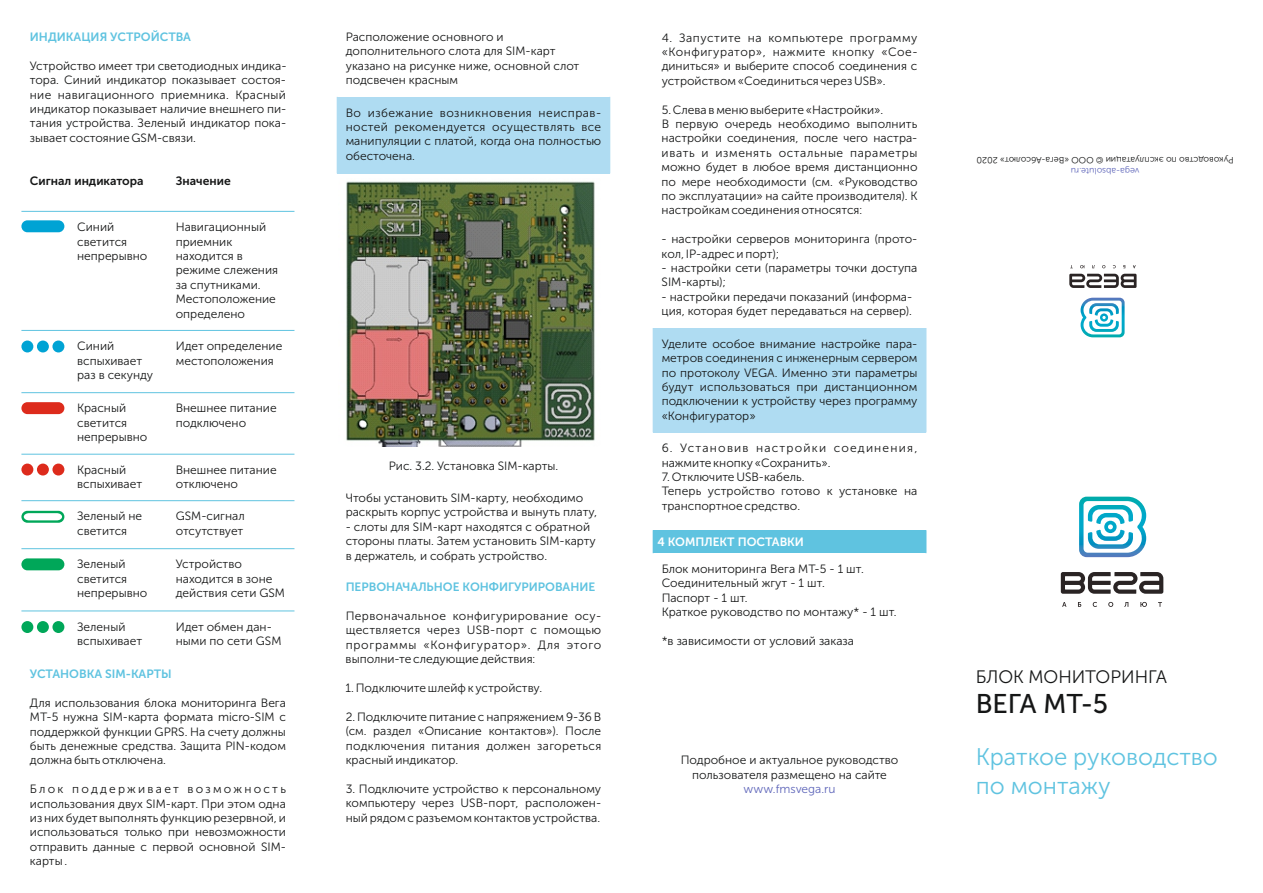
<style>
.page{position:relative;width:1263px;height:893px;background:#fff}
.page>*{position:absolute;margin:0;border:0;box-sizing:border-box;transform-origin:0 0}
.t1{font:27px "Museo Sans Cyrl 500";letter-spacing:-.005em;color:#151616}
.t2{font:24px/28.8px "Museo Sans Cyrl 300";color:#5fc3e0}
.t3{font:18px "Museo Sans Cyrl 300";color:#151616}
.t4{font:12px/14.4px "Museo Sans Cyrl 300";color:#151616}
.t5{font:12px "Museo Sans Cyrl 700";color:#5fc3e0}
.t6{font:12px/14.4px "Museo Sans Cyrl 300";letter-spacing:.1em;color:#151616}
.t7{font:12px "Museo Sans Cyrl 700";color:#151616}
.t8{font:12px "Museo Sans Cyrl 700";color:#fff}
.t9{font:12px "Museo Sans Cyrl 300";color:#5f66ba}
.t10{font:9px "Museo Sans Cyrl 300";color:#151616}
.t11{font:9px "Museo Sans Cyrl 300";color:#5f66ba}
</style>
<div class="page">
<hr style="left:21px;top:610px;width:273px;height:1px;background:#5fc3e0">
<hr style="left:21px;top:548px;width:273px;height:1px;background:#5fc3e0">
<hr style="left:21px;top:500px;width:273px;height:1px;background:#5fc3e0">
<hr style="left:21px;top:454px;width:273px;height:1px;background:#5fc3e0">
<hr style="left:21px;top:392px;width:273px;height:1px;background:#5fc3e0">
<hr style="left:21px;top:330px;width:273px;height:1px;background:#5fc3e0">
<hr style="left:21px;top:211px;width:273px;height:1px;background:#5fc3e0">
<svg style="left:21px;top:341px;width:43px;height:11px"></svg>
<svg style="left:21px;top:621px;width:43px;height:12px"></svg>
<div style="left:21px;top:220px;width:43px;height:12px;background:#00a3d4;border-radius:6px"></div>
<div style="left:21px;top:402px;width:43px;height:12px;background:#dd2b1c;border-radius:6px"></div>
<div style="left:21px;top:558px;width:43px;height:12px;background:#00a759;border-radius:6px"></div>
<svg style="left:21px;top:511px;width:43px;height:12px"></svg>
<div style="left:337px;top:97px;width:273px;height:76px;background:#afdcf2"></div>
<div style="left:653px;top:328px;width:273px;height:104px;background:#afdcf2"></div>
<div style="left:653px;top:530px;width:273px;height:23px;background:#5fc3e0"></div>
<svg style="left:1061px;top:572px;width:102px;height:22px"></svg>
<svg style="left:1079px;top:497px;width:67px;height:60px"></svg>
<svg style="left:1062px;top:602px;width:100px;height:5px"></svg>
<svg style="left:1069px;top:274px;width:67px;height:14px"></svg>
<svg style="left:1080px;top:298px;width:44px;height:39px"></svg>
<svg style="left:1070px;top:265px;width:66px;height:3px"></svg>
<svg style="left:21px;top:464px;width:43px;height:11px"></svg>
<img style="left:346px;top:181px;width:249px;height:265px">
<p class="t5" style="left:30px;top:32px;width:163px">ИНДИКАЦИЯ УСТРОЙСТВА</p>
<p class="t4" style="left:30px;top:60px;width:258px;text-align:justify">Устройство имеет три светодиодных индика&shy;тора. Синий индикатор показывает состоя&shy;ние навигационного приемника. Красный индикатор показывает наличие внешнего пи&shy;тания устройства. Зеленый индикатор пока&shy;зывает состояние GSM-связи.</p>
<p class="t7" style="left:30px;top:176px;width:115px">Сигнал индикатора</p>
<p class="t7" style="left:176px;top:176px;width:56px">Значение</p>
<p class="t4" style="left:77px;top:221px;width:72px">Синий светится непрерывно</p>
<p class="t4" style="left:176px;top:221px;width:104px">Навигационный приемник находится в режиме слежения за спутниками.<br>Местоположение определено</p>
<p class="t4" style="left:77px;top:340px;width:77px">Синий вспыхивает раз в секунду</p>
<p class="t4" style="left:176px;top:340px;width:108px">Идет определение местоположения</p>
<p class="t4" style="left:77px;top:402px;width:72px">Красный светится непрерывно</p>
<p class="t4" style="left:176px;top:402px;width:102px">Внешнее питание подключено</p>
<p class="t4" style="left:77px;top:464px;width:66px">Красный вспыхивает</p>
<p class="t4" style="left:176px;top:464px;width:102px">Внешнее питание отключено</p>
<p class="t4" style="left:77px;top:510px;width:67px">Зеленый не светится</p>
<p class="t4" style="left:176px;top:510px;width:70px">GSM-сигнал отсутствует</p>
<p class="t4" style="left:77px;top:558px;width:72px">Зеленый светится непрерывно</p>
<p class="t4" style="left:176px;top:558px;width:111px">Устройство находится в зоне действия сети GSM</p>
<p class="t4" style="left:77px;top:620px;width:66px">Зеленый вспыхивает</p>
<p class="t4" style="left:176px;top:620px;width:107px">Идет обмен дан&shy;ными по сети GSM</p>
<p class="t5" style="left:30px;top:669px;width:143px">УСТАНОВКА SIM-КАРТЫ</p>
<p class="t4" style="left:30px;top:697px;width:258px;text-align:justify">Для использования блока мониторинга Вега МТ-5 нужна SIM-карта формата micro-SIM с поддержкой функции GPRS. На счету должны быть денежные средства. Защита PIN-кодом должна быть отключена.</p>
<p class="t4" style="left:30px;top:783px;width:258px;text-align:justify">Блок поддерживает возможность использования двух SIM-карт. При этом одна из них будет выполнять функцию резервной, и использоваться только при невозможности отправить данные с первой основной SIM&shy;карты .</p>
<p class="t4" style="left:346px;top:31px;width:235px">Расположение основного и дополнительного слота для SIM-карт указано на рисунке ниже, основной слот подсвечен красным</p>
<p class="t4" style="left:346px;top:106px;width:257px;text-align:justify">Во избежание возникновения неисправ&shy;ностей рекомендуется осуществлять все манипуляции с платой, когда она полностью обесточена.</p>
<p class="t4" style="left:389px;top:459px;width:171px">Рис. 3.2. Установка SIM-карты.</p>
<p class="t4" style="left:346px;top:492px;width:253px">Чтобы установить SIM-карту, необходимо раскрыть корпус устройства и вынуть плату,</p>
<p class="t4" style="left:346px;top:521px;width:252px">- слоты для SIM-карт находятся с обратной стороны платы. Затем установить SIM-карту в держатель, и собрать устройство.</p>
<p class="t5" style="left:346px;top:582px;width:251px">ПЕРВОНАЧАЛЬНОЕ КОНФИГУРИРОВАНИЕ</p>
<p class="t4" style="left:346px;top:610px;width:257px;text-align:justify">Первоначальное конфигурирование осу&shy;ществляется через USB-порт с помощью программы «Конфигуратор». Для этого выполни-те следующие действия:</p>
<p class="t4" style="left:346px;top:682px;width:198px">1. Подключите шлейф к устройству.</p>
<p class="t4" style="left:346px;top:711px;width:257px;text-align:justify">2. Подключите питание с напряжением 9-36 В (см. раздел «Описание контактов»). После подключения питания должен загореться красный индикатор.</p>
<p class="t4" style="left:346px;top:783px;width:257px;text-align:justify">3. Подключите устройство к персональному компьютеру через USB-порт, расположен&shy;ный рядом с разъемом контактов устройства.</p>
<p class="t4" style="left:662px;top:31px;width:257px;text-align:justify">4. Запустите на компьютере программу «Конфигуратор», нажмите кнопку «Сое&shy;диниться» и выберите способ соединения с устройством «Соединиться через USB».</p>
<p class="t4" style="left:662px;top:103px;width:257px">5. Слева в меню выберите «Настройки».<br>В первую очередь необходимо выполнить настройки соединения, после чего настра&shy;ивать и изменять остальные параметры можно будет в любое время дистанционно по мере необходимости (см. «Руководство по эксплуатации» на сайте производителя). К настройкам соединения относятся:</p>
<p class="t4" style="left:662px;top:233px;width:257px">- настройки серверов мониторинга (прото&shy;кол, IP-адрес и порт);</p>
<p class="t4" style="left:662px;top:291px;width:252px">- настройки передачи показаний (информа&shy;ция, которая будет передаваться на сервер).</p>
<p class="t4" style="left:662px;top:262px;width:257px">- настройки сети (параметры точки доступа<br>SIM-карты);</p>
<p class="t4" style="left:662px;top:338px;width:257px;text-align:justify">Уделите особое внимание настройке пара&shy;метров соединения с инженерным сервером по протоколу VEGA. Именно эти параметры будут использоваться при дистанционном подключении к устройству через программу «Конфигуратор»</p>
<p class="t6" style="left:662px;top:442px;width:257px">6. Установив настройки соединения, нажмите кнопку «Сохранить».</p>
<p class="t4" style="left:662px;top:471px;width:144px">7. Отключите USB-кабель.</p>
<p class="t4" style="left:662px;top:485px;width:257px">Теперь устройство готово к установке на транспортное средство.</p>
<p class="t8" style="left:657px;top:537px;width:148px">4 КОМПЛЕКТ ПОСТАВКИ</p>
<p class="t4" style="left:662px;top:577px;width:165px">Соединительный жгут - 1 шт.</p>
<p class="t4" style="left:662px;top:563px;width:204px">Блок мониторинга Вега МТ-5 - 1 шт.</p>
<p class="t4" style="left:662px;top:592px;width:88px">Паспорт - 1 шт.</p>
<p class="t4" style="left:662px;top:606px;width:236px">Краткое руководство по монтажу* - 1 шт.</p>
<p class="t4" style="left:662px;top:635px;width:194px">*в зависимости от условий заказа</p>
<p class="t4" style="left:681px;top:754px;width:219px;text-align:center">Подробное и актуальное руководство пользователя размещено на сайте</p>
<p class="t9" style="left:744px;top:784px;width:93px">www.fmsvega.ru</p>
<p class="t10" style="left:1234px;top:164px;width:259px;rotate:-180deg">Руководство по эксплуатации © ООО «Вега-Абсолют» 2020</p>
<p class="t11" style="left:1139px;top:175px;width:70px;rotate:-180deg">vega-absolute r u.</p>
<h3 class="t3" style="left:976px;top:669px;width:193px">БЛОК МОНИТОРИНГА</h3>
<h1 class="t1" style="left:976px;top:693px;width:134px">ВЕГА МТ-5</h1>
<h2 class="t2" style="left:976px;top:745px;width:244px">Краткое руководство по монтажу</h2>
</div>
